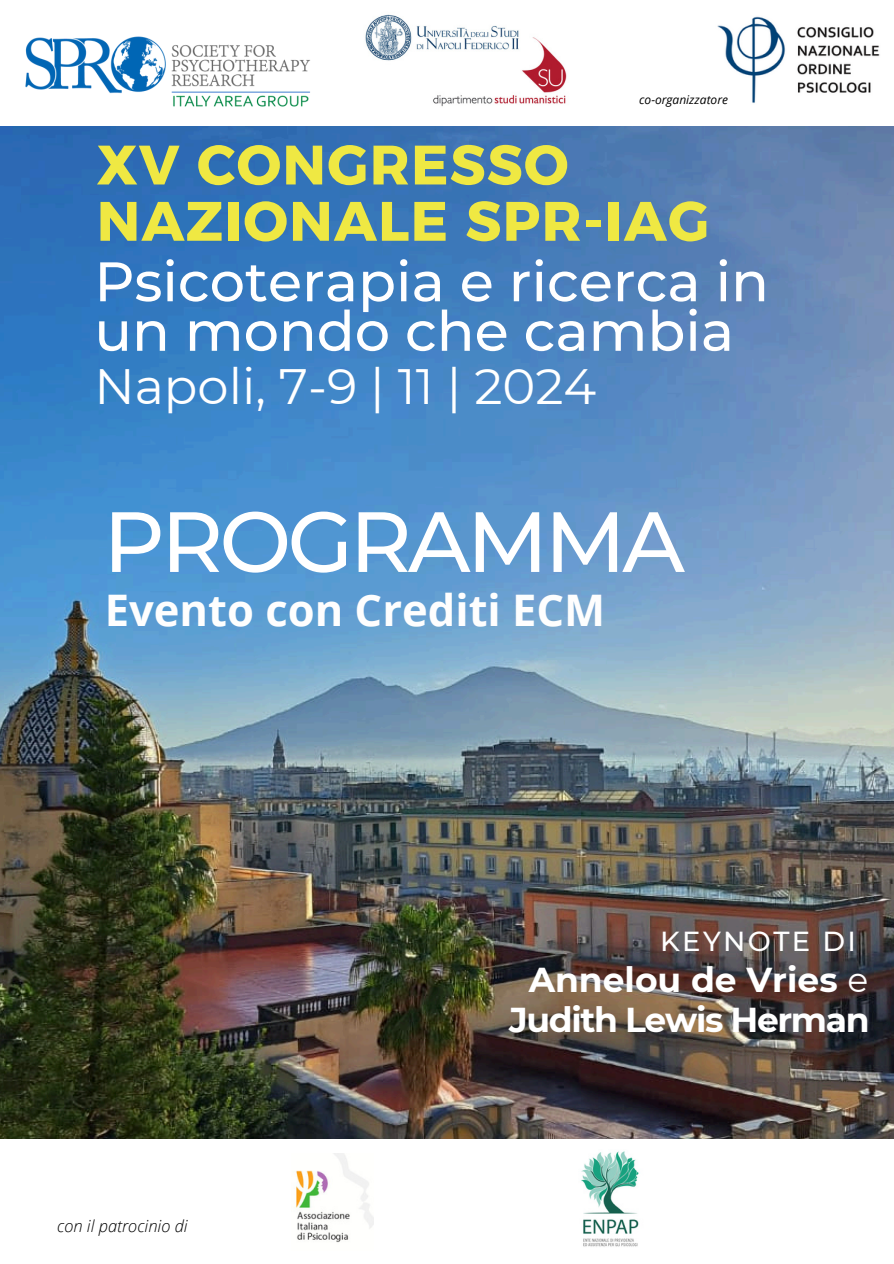
<style>
.page{position:relative;width:894px;height:1264px;background:#fff}
.page>*{position:absolute;margin:0;border:0;box-sizing:border-box;transform-origin:0 0}
.t1{font:500 85.2px "Montserrat";letter-spacing:-.045em;color:#fff}
.t2{font:500 55.65px/49.5px "Montserrat";color:#fff}
.t3{font:55.35px/56.2px "Kief Montaser Bold";letter-spacing:.025em;color:#efe843}
.t4{font:49.65px "Montserrat";color:#fff}
.t5{font:700 43.5px "Open Sans";color:#fefefe}
.t6{font:700 34.5px/40.5px "Montserrat";letter-spacing:-.04em;color:#fff;text-align:center}
.t7{font:500 27.45px "Montserrat";letter-spacing:.085em;color:#fff}
.t8{font:italic 300 16.5px "Open Sans";color:#000}
.t9{font:italic 12px "Open Sans";color:#000}
.s1{font-weight:400}
</style>
<div class="page">
<img style="left:25px;top:36px;width:285px;height:70px">
<img style="left:295px;top:1153px;width:78px;height:90px">
<img style="left:581px;top:1151px;width:58px;height:96px">
<img style="left:0;top:127px;width:893px;height:1011px">
<img style="left:365px;top:14px;width:202px;height:93px">
<img style="left:717px;top:16px;width:163px;height:87px">
<p class="t9" style="left:639px;top:91px;width:90px">co-organizzatore</p>
<h2 class="t3" style="left:97px;top:136px;width:614px">XV CONGRESSO<br>NAZIONALE SPR-IAG</h2>
<h3 class="t2" style="left:94px;top:256px;width:676px">Psicoterapia e ricerca in un mondo che cambia</h3>
<p class="t4" style="left:94px;top:355px;width:503px">Napoli, 7-9 | 11 | 2024</p>
<h4 class="t1" style="left:103px;top:489px;width:583px">PROGRAMMA</h4>
<h6 class="t5" style="left:105px;top:579px;width:502px">Evento con Crediti ECM</h6>
<h5 class="t8" style="left:57px;top:1213px;width:132px">con il patrocinio di</h5>
<p class="t7" style="left:660px;top:924px;width:197px">KEYNOTE DI</p>
<p class="t6" style="left:509px;top:959px;width:362px">Annelou de Vries <span class="s1">e<br></span>Judith Lewis Herman</p>
</div>
